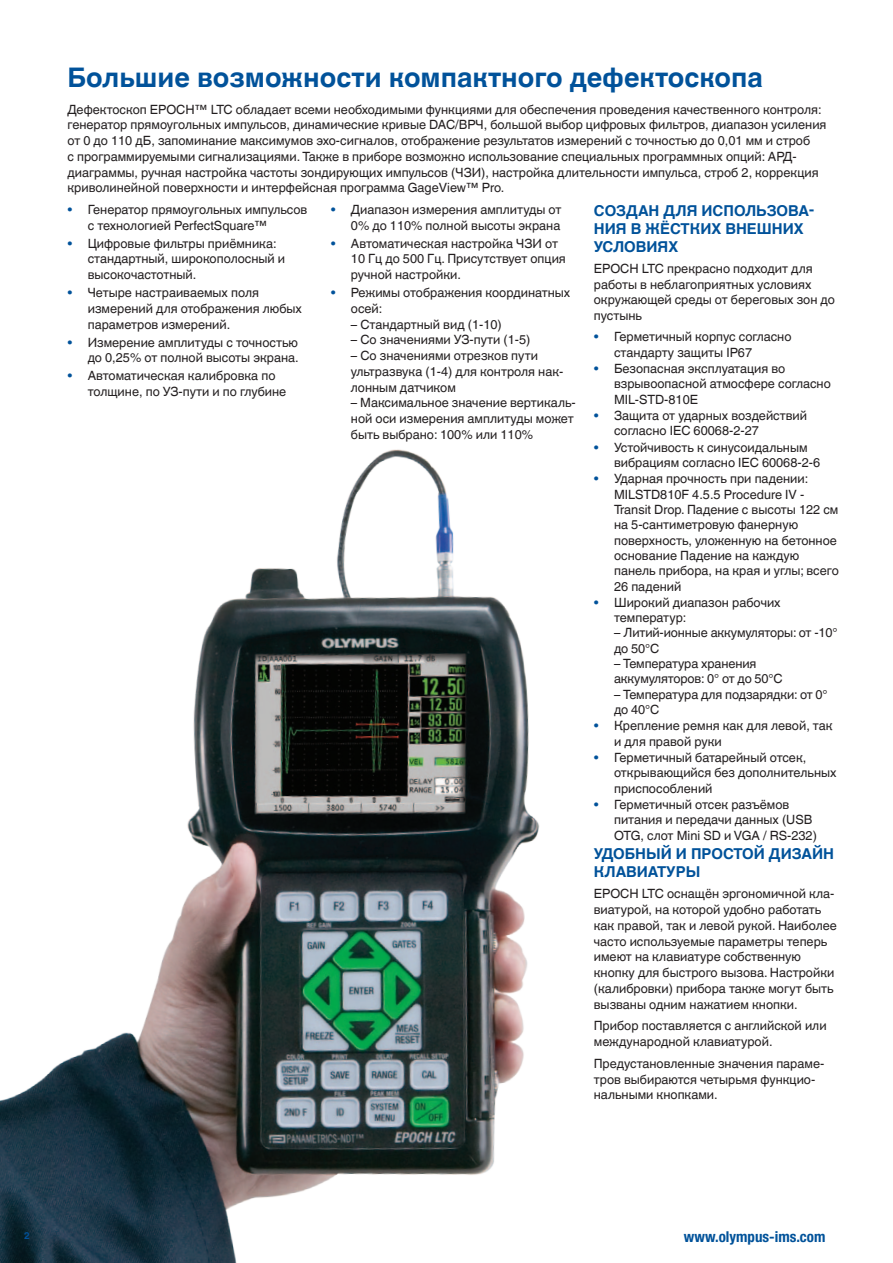
<style>
.page{position:relative;width:893px;height:1263px;background:#fff}
.page>*{position:absolute;margin:0;border:0;box-sizing:border-box;transform-origin:0 0}
.Title_1_287{font:700 27px "Helvetica World";color:#01529a}
.Title_3_287{font:700 15px/18px "Helvetica World";color:#01529a}
.t1{font:700 condensed 15px "Helvetica Neue LT Std";color:#01529a}
.Bullet{font:12.75px/15.3px "Helvetica World";color:#231f20}
.Text{font:12.75px/15.8px "Helvetica World";color:#231f20}
.t2{font:700 9.75px "Helvetica World";color:#01529a}
.s1{color:#01529a}
</style>
<div class="page">
<img style="left:0;top:449px;width:540px;height:814px">
<p class="Title_1_287" style="left:68px;top:62px;width:697px">Большие возможности компактного дефектоскопа</p>
<p class="Text" style="left:68px;top:101px;width:760px">Дефектоскоп EPOCH™ LTC обладает всеми необходимыми функциями для обеспечения проведения качественного контроля: генератор прямоугольных импульсов, динамические кривые DAC/ВРЧ, большой выбор цифровых фильтров, диапазон усиления от 0 до 110 дБ, запоминание максимумов эхо-сигналов, отображение результатов измерений с точностью до 0,01 мм и строб<br>с программируемыми сигнализациями. Также в приборе возможно использование специальных программных опций: АРД&shy;диаграммы, ручная настройка частоты зондирующих импульсов (ЧЗИ), настройка длительности импульса, строб 2, коррекция криволинейной поверхности и интерфейсная программа GageView™ Pro.</p>
<p class="Bullet" style="left:88px;top:202px;width:221px;line-height:15.8px;text-indent:-20px"><span class="s1">•</span> Генератор прямоугольных импульсов с технологией PerfectSquare™</p>
<p class="Bullet" style="left:88px;top:235px;width:199px;line-height:15.8px;text-indent:-20px"><span class="s1">•</span> Цифровые фильтры приёмника: стандартный, широкополосный и высокочастотный.</p>
<p class="Bullet" style="left:88px;top:285px;width:216px;line-height:15.8px;text-indent:-20px"><span class="s1">•</span> Четыре настраиваемых поля измерений для отображения любых параметров измерений.</p>
<p class="Bullet" style="left:68px;top:334px;width:233px;line-height:15.8px;text-align:right"><span class="s1">•</span> Измерение амплитуды с точностью до 0,25% от полной высоты экрана.</p>
<p class="Bullet" style="left:88px;top:368px;width:200px;line-height:15.8px;text-indent:-20px"><span class="s1">•</span> Автоматическая калибровка по толщине, по УЗ-пути и по глубине</p>
<p class="Bullet" style="left:331px;top:202px;width:232px;line-height:15.8px;text-align:right"><span class="s1">•</span> Диапазон измерения амплитуды от<br>0% до 110% полной высоты экрана</p>
<p class="Bullet" style="left:351px;top:235px;width:216px;line-height:15.8px;text-indent:-20px"><span class="s1">•</span> Автоматическая настройка ЧЗИ от<br>10 Гц до 500 Гц. Присутствует опция ручной настройки.</p>
<p class="Bullet" style="left:351px;top:285px;width:221px;line-height:15.8px;text-indent:-20px"><span class="s1">•</span> Режимы отображения координатных осей:</p>
<p class="Bullet" style="left:351px;top:317px;width:152px">– Стандартный вид (1-10)</p>
<p class="Bullet" style="left:351px;top:332px;width:181px">– Со значениями УЗ-пути (1-5)</p>
<p class="Bullet" style="left:351px;top:348px;width:214px;line-height:15.8px">– Со значениями отрезков пути ультразвука (1-4) для контроля нак&shy;лонным датчиком</p>
<p class="Bullet" style="left:351px;top:395px;width:226px;line-height:15.8px">– Максимальное значение вертикаль&shy;ной оси измерения амплитуды может быть выбрано: 100% или 110%</p>
<p class="Title_3_287" style="left:594px;top:201px;width:222px">СОЗДАН ДЛЯ ИСПОЛЬЗОВА-<br>НИЯ В ЖЁСТКИХ ВНЕШНИХ<br>УСЛОВИЯХ</p>
<p class="Text" style="left:594px;top:260px;width:243px">EPOCH LTC прекрасно подходит для работы в неблагоприятных условиях окружающей среды от береговых зон до пустынь</p>
<p class="Bullet" style="left:614px;top:329px;width:179px;text-indent:-20px"><span class="s1">•</span> Герметичный корпус согласно стандарту защиты IP67</p>
<p class="Bullet" style="left:614px;top:361px;width:218px;text-indent:-20px"><span class="s1">•</span> Безопасная эксплуатация во взрывоопасной атмосфере согласно<br>MIL-STD-810E</p>
<p class="Bullet" style="left:614px;top:408px;width:195px;text-indent:-20px"><span class="s1">•</span> Защита от ударных воздействий согласно IEC 60068-2-27</p>
<p class="Bullet" style="left:614px;top:440px;width:208px;text-indent:-20px"><span class="s1">•</span> Устойчивость к синусоидальным вибрациям согласно IEC 60068-2-6</p>
<p class="Bullet" style="left:614px;top:471px;width:226px;text-indent:-20px"><span class="s1">•</span> Ударная прочность при падении:<br>MILSTD810F 4.5.5 Procedure IV -<br>Transit Drop. Падение с высоты 122 см на 5-сантиметровую фанерную поверхность, уложенную на бетонное основание Падение на каждую панель прибора, на края и углы; всего<br>26 падений</p>
<p class="Bullet" style="left:614px;top:595px;width:168px;text-indent:-20px"><span class="s1">•</span> Широкий диапазон рабочих температур:</p>
<p class="Bullet" style="left:614px;top:625px;width:225px">– Литий-ионные аккумуляторы: от -10° до 50°C</p>
<p class="Bullet" style="left:614px;top:656px;width:170px">– Температура хранения аккумуляторов: 0° от до 50°C</p>
<p class="Bullet" style="left:614px;top:687px;width:215px">– Температура для подзарядки: от 0° до 40°C</p>
<p class="Bullet" style="left:614px;top:718px;width:220px;text-indent:-20px"><span class="s1">•</span> Крепление ремня как для левой, так и для правой руки</p>
<p class="Bullet" style="left:614px;top:750px;width:224px;text-indent:-20px"><span class="s1">•</span> Герметичный батарейный отсек, открывающийся без дополнительных приспособлений</p>
<p class="Bullet" style="left:614px;top:797px;width:204px;text-indent:-20px"><span class="s1">•</span> Герметичный отсек разъёмов питания и передачи данных (USB<br>OTG, слот Mini SD и VGA / RS-232)</p>
<p class="Title_3_287" style="left:594px;top:845px;width:242px">УДОБНЫЙ И ПРОСТОЙ ДИЗАЙН<br>КЛАВИАТУРЫ</p>
<p class="Text" style="left:594px;top:886px;width:245px">EPOCH LTC оснащён эргономичной кла&shy;виатурой, на которой удобно работать как правой, так и левой рукой. Наиболее часто используемые параметры теперь имеют на клавиатуре собственную кнопку для быстрого вызова. Настройки (калибровки) прибора также могут быть вызваны одним нажатием кнопки.</p>
<p class="Text" style="left:594px;top:1018px;width:234px">Прибор поставляется с английской или международной клавиатурой.</p>
<p class="Text" style="left:594px;top:1055px;width:232px">Предустановленные значения параме&shy;тров выбираются четырьмя функцио&shy;нальными кнопками.</p>
<p class="t2" style="left:24px;top:1230px;width:7px">2</p>
<p class="t1" style="left:684px;top:1227px;width:143px">www.olympus-ims.com</p>
</div>
